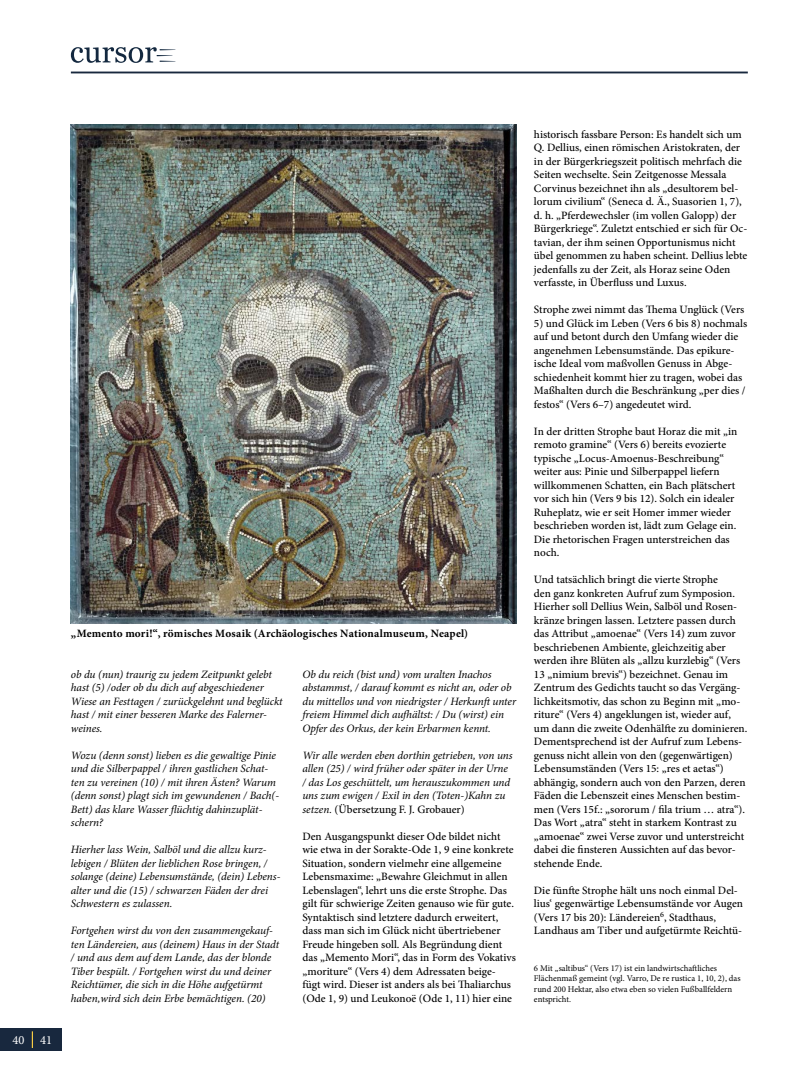
<style>
.page{position:relative;width:801px;height:1074px;background:#fff}
.page>*{position:absolute;margin:0;border:0;box-sizing:border-box;transform-origin:0 0}
.t1{font:12.5px "Minion Pro";color:#fff}
.t2{font:500 11.25px/13.5px "Minion Pro";color:#000}
.t3{font:italic 11.25px/13.5px "Minion Pro";letter-spacing:-.005em;color:#000}
.t4{font:700 11.25px "Minion Pro";letter-spacing:.015em;color:#000}
.t5{font:8.75px/10.5px "Minion Pro";color:#000}
.s1{font-weight:500;font-style:normal}
</style>
<div class="page">
<div style="left:0;top:1028px;width:61px;height:23px;background:#18283e"></div>
<hr style="left:71px;top:72px;width:677px;height:1px;background:#18283e">
<svg style="left:71px;top:47px;width:104px;height:16px"></svg>
<svg style="left:32px;top:1031px;width:1px;height:17px"></svg>
<img style="left:71px;top:124px;width:445px;height:500px">
<p class="t1" style="left:13px;top:1031px;width:41px">40 41</p>
<p class="t4" style="left:71px;top:625px;width:399px">„Memento mori!“, römisches Mosaik (Archäologisches Nationalmuseum, Neapel)</p>
<p class="t3" style="left:71px;top:667px;width:213px">ob du (nun) traurig zu jedem Zeitpunkt gelebt hast (5) /oder ob du dich auf abgeschiedener Wiese an Festtagen / zurückgelehnt und beglückt hast / mit einer besseren Marke des Falerner&shy;weines.</p>
<p class="t3" style="left:71px;top:748px;width:210px">Wozu (denn sonst) lieben es die gewaltige Pinie und die Silberpappel / ihren gastlichen Schat&shy;ten zu vereinen (10) / mit ihren Ästen? Warum (denn sonst) plagt sich im gewundenen / Bach(- Bett) das klare Wasser flüchtig dahinzuplät&shy;schern?</p>
<p class="t3" style="left:71px;top:843px;width:211px">Hierher lass Wein, Salböl und die allzu kurz&shy;lebigen / Blüten der lieblichen Rose bringen, / solange (deine) Lebensumstände, (dein) Lebens&shy;alter und die (15) / schwarzen Fäden der drei Schwestern es zulassen.</p>
<p class="t3" style="left:71px;top:924px;width:210px">Fortgehen wirst du von den zusammengekauf&shy;ten Ländereien, aus (deinem) Haus in der Stadt / und aus dem auf dem Lande, das der blonde Tiber bespült. / Fortgehen wirst du und deiner Reichtümer, die sich in die Höhe aufgetürmt haben,wird sich dein Erbe bemächtigen. (20)</p>
<p class="t3" style="left:302px;top:667px;width:215px">Ob du reich (bist und) vom uralten Inachos abstammst, / darauf kommt es nicht an, oder ob du mittellos und von niedrigster / Herkunft unter freiem Himmel dich aufhältst: / Du (wirst) ein Opfer des Orkus, der kein Erbarmen kennt.</p>
<p class="t3" style="left:302px;top:748px;width:212px">Wir alle werden eben dorthin getrieben, von uns allen (25) / wird früher oder später in der Urne / das Los geschüttelt, um herauszukommen und uns zum ewigen / Exil in den (Toten-)Kahn zu setzen. <span class="s1">(Übersetzung F. J. Grobauer)</span></p>
<p class="t2" style="left:302px;top:829px;width:215px">Den Ausgangspunkt dieser Ode bildet nicht wie etwa in der Sorakte-Ode 1, 9 eine konkrete Situation, sondern vielmehr eine allgemeine Lebensmaxime: „Bewahre Gleichmut in allen Lebenslagen“, lehrt uns die erste Strophe. Das gilt für schwierige Zeiten genauso wie für gute.<br>Syntaktisch sind letztere dadurch erweitert, dass man sich im Glück nicht übertriebener Freude hingeben soll. Als Begründung dient das „Memento Mori“, das in Form des Vokativs „moriture“ (Vers 4) dem Adressaten beige&shy;fügt wird. Dieser ist anders als bei Thaliarchus (Ode 1, 9) und Leukonoë (Ode 1, 11) hier eine</p>
<p class="t2" style="left:534px;top:127px;width:215px">historisch fassbare Person: Es handelt sich um Q. Dellius, einen römischen Aristokraten, der in der Bürgerkriegszeit politisch mehrfach die Seiten wechselte. Sein Zeitgenosse Messala Corvinus bezeichnet ihn als „desultorem bel&shy;lorum civilium“ (Seneca d. Ä., Suasorien 1, 7), d. h. „Pferdewechsler (im vollen Galopp) der Bürgerkriege“. Zuletzt entschied er sich für Oc&shy;tavian, der ihm seinen Opportunismus nicht übel genommen zu haben scheint. Dellius lebte jedenfalls zu der Zeit, als Horaz seine Oden verfasste, in Überfluss und Luxus.</p>
<p class="t2" style="left:534px;top:303px;width:212px">Strophe zwei nimmt das Thema Unglück (Vers</p>
<p class="t2" style="left:534px;top:316px;width:215px">5) und Glück im Leben (Vers 6 bis 8) nochmals auf und betont durch den Umfang wieder die angenehmen Lebensumstände. Das epikure&shy;ische Ideal vom maßvollen Genuss in Abge&shy;schiedenheit kommt hier zu tragen, wobei das Maßhalten durch die Beschränkung „per dies / festos“ (Vers 6–7) angedeutet wird.</p>
<p class="t2" style="left:534px;top:424px;width:205px">In der dritten Strophe baut Horaz die mit „in remoto gramine“ (Vers 6) bereits evozierte typische „Locus-Amoenus-Beschreibung“ weiter aus: Pinie und Silberpappel liefern willkommenen Schatten, ein Bach plätschert vor sich hin (Vers 9 bis 12). Solch ein idealer Ruheplatz, wie er seit Homer immer wieder beschrieben worden ist, lädt zum Gelage ein.<br>Die rhetorischen Fragen unterstreichen das noch.</p>
<p class="t2" style="left:534px;top:573px;width:215px">Und tatsächlich bringt die vierte Strophe<br>den ganz konkreten Aufruf zum Symposion.<br>Hierher soll Dellius Wein, Salböl und Rosen&shy;kränze bringen lassen. Letztere passen durch das Attribut „amoenae“ (Vers 14) zum zuvor beschriebenen Ambiente, gleichzeitig aber werden ihre Blüten als „allzu kurzlebig“ (Vers 13 „nimium brevis“) bezeichnet. Genau im Zentrum des Gedichts taucht so das Vergäng&shy;lichkeitsmotiv, das schon zu Beginn mit „mo&shy;riture“ (Vers 4) angeklungen ist, wieder auf, um dann die zweite Odenhälfte zu dominieren.<br>Dementsprechend ist der Aufruf zum Lebens&shy;genuss nicht allein von den (gegenwärtigen)<br>Lebensumständen (Vers 15: „res et aetas“) abhängig, sondern auch von den Parzen, deren Fäden die Lebenszeit eines Menschen bestim&shy;men (Vers 15f.: „sororum / fila trium … atra“).<br>Das Wort „atra“ steht in starkem Kontrast zu „amoenae“ zwei Verse zuvor und unterstreicht dabei die finsteren Aussichten auf das bevor&shy;stehende Ende.</p>
<p class="t2" style="left:534px;top:883px;width:211px">Die fünfte Strophe hält uns noch einmal Del&shy;lius‘ gegenwärtige Lebensumstände vor Augen (Vers 17 bis 20): Ländereien<sup>6</sup>, Stadthaus, Landhaus am Tiber und aufgetürmte Reichtü-</p>
<p class="t5" style="left:534px;top:962px;width:208px">6 Mit „saltibus“ (Vers 17) ist ein landwirtschaftliches Flächenmaß gemeint (vgl. Varro, De re rustica 1, 10, 2), das rund 200 Hektar, also etwa eben so vielen Fußballfeldern entspricht.</p>
</div>
